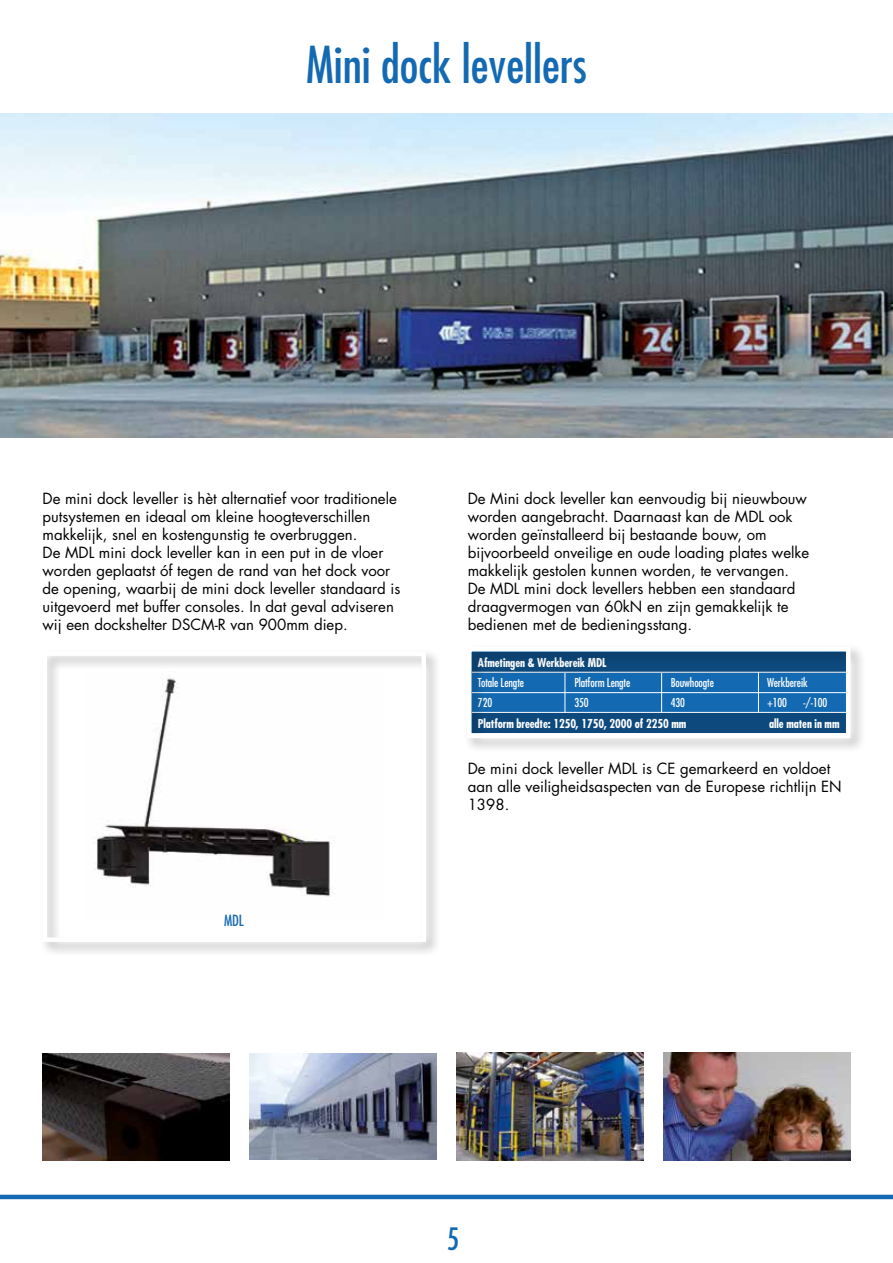
<style>
.page{position:relative;width:893px;height:1263px;background:#fff}
.page>*{position:absolute;margin:0;border:0;box-sizing:border-box;transform-origin:0 0}
.t1{font:condensed 49.5px "Futura Std";color:#146ab2}
.t2{font:condensed 30px "Futura Std";color:#146ab2}
.t3{font:15px/18px "Futura Std";color:#000}
.t4{font:condensed 15px "Futura Std";color:#146ab2}
.t5{font:700 condensed 12px "Futura Std";letter-spacing:-.01em;color:#fff}
.t6{font:condensed 12px "Futura Std";letter-spacing:-.01em;color:#fff}
</style>
<div class="page">
<img style="left:0;top:114px;width:893px;height:323px">
<div style="left:464px;top:644px;width:402px;height:109px;background:#000;opacity:.3"></div>
<div style="left:467px;top:647px;width:383px;height:91px;border:4px solid #fff"></div>
<div style="left:40px;top:648px;width:401px;height:309px;background:#000;opacity:.3"></div>
<img style="left:249px;top:1053px;width:187px;height:107px">
<img style="left:43px;top:1053px;width:186px;height:107px">
<img style="left:456px;top:1053px;width:187px;height:108px">
<img style="left:663px;top:1053px;width:187px;height:108px">
<hr style="left:0;top:1195px;width:893px;height:4px;background:#146ab2">
<h1 class="t1" style="left:306px;top:35px;width:282px">Mini dock levellers</h1>
<p class="t3" style="left:43px;top:490px;width:359px">De mini dock leveller is hèt alternatief voor traditionele putsystemen en ideaal om kleine hoogteverschillen makkelijk, snel en kostengunstig te overbruggen.<br>De MDL mini dock leveller kan in een put in de vloer worden geplaatst óf tegen de rand van het dock voor de opening, waarbij de mini dock leveller standaard is uitgevoerd met buffer consoles. In dat geval adviseren wij een dockshelter DSCM-R van 900mm diep.</p>
<p class="t3" style="left:468px;top:490px;width:343px">De Mini dock leveller kan eenvoudig bij nieuwbouw worden aangebracht. Daarnaast kan de MDL ook worden geïnstalleerd bij bestaande bouw, om bijvoorbeeld onveilige en oude loading plates welke makkelijk gestolen kunnen worden, te vervangen.<br>De MDL mini dock levellers hebben een standaard draagvermogen van 60kN en zijn gemakkelijk te bedienen met de bedieningsstang.</p>
<p class="t5" style="left:478px;top:655px;width:130px">Afmetingen &amp; Werkbereik MDL</p>
<p class="t6" style="left:478px;top:675px;width:48px">Totale Lengte</p>
<p class="t6" style="left:574px;top:675px;width:57px">Platform Lengte</p>
<p class="t6" style="left:671px;top:675px;width:45px">Bouwhoogte</p>
<p class="t6" style="left:767px;top:675px;width:42px">Werkbereik</p>
<p class="t6" style="left:478px;top:696px;width:16px">720</p>
<p class="t6" style="left:574px;top:696px;width:16px">350</p>
<p class="t6" style="left:671px;top:696px;width:16px">430</p>
<p class="t6" style="left:767px;top:696px;width:22px">+100</p>
<p class="t6" style="left:803px;top:696px;width:26px">-/-100</p>
<p class="t5" style="left:478px;top:716px;width:210px">Platform breedte: 1250, 1750, 2000 of 2250 mm</p>
<p class="t5" style="left:769px;top:716px;width:72px">alle maten in mm</p>
<p class="t4" style="left:224px;top:912px;width:21px">MD L</p>
<p class="t3" style="left:468px;top:760px;width:375px">De mini dock leveller MDL is CE gemarkeerd en voldoet aan alle veiligheidsaspecten van de Europese richtlijn EN<br>1398.</p>
<h2 class="t2" style="left:447px;top:1221px;width:14px">5</h2>
</div>
